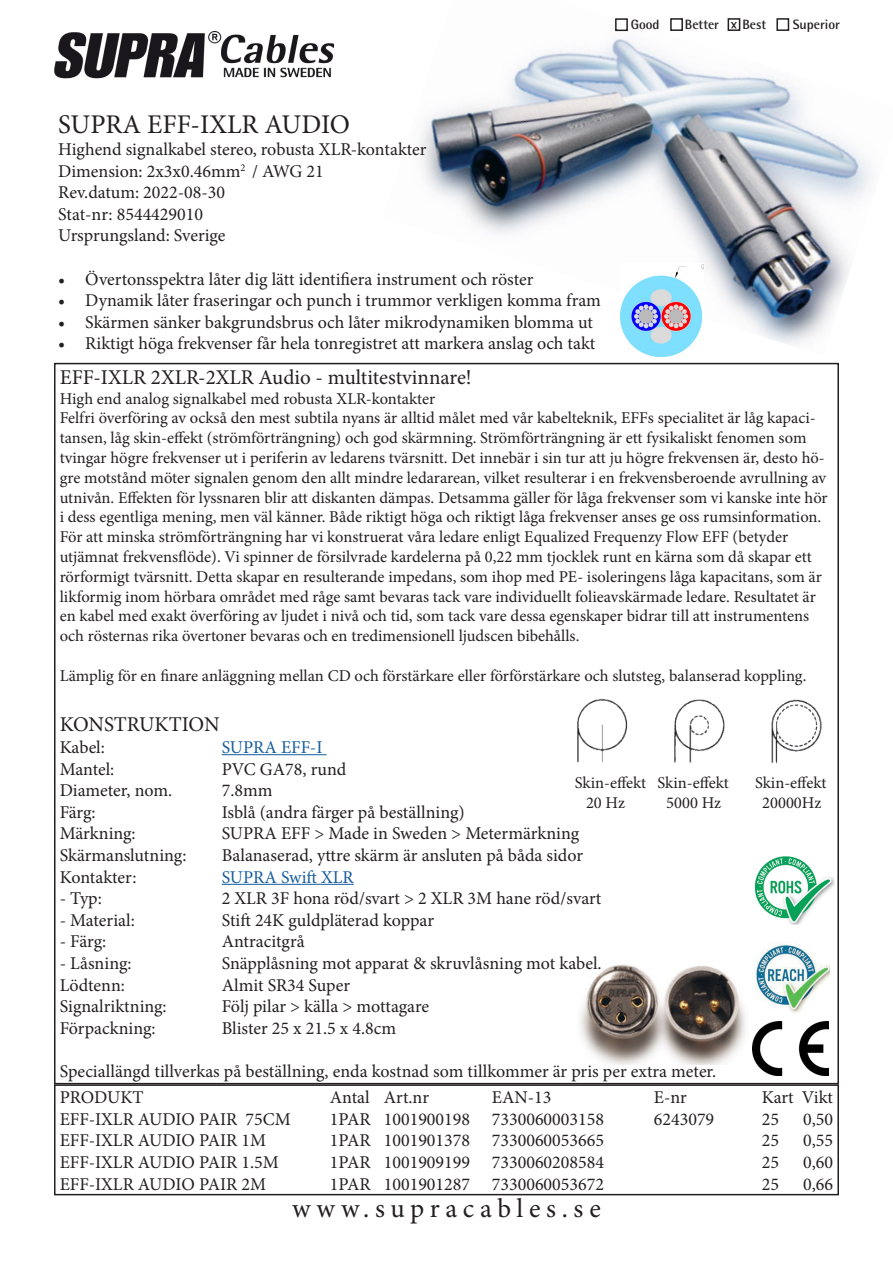
<style>
.page{position:relative;width:893px;height:1263px;background:#fff}
.page>*{position:absolute;margin:0;border:0;box-sizing:border-box;transform-origin:0 0}
.t1{font:27px "Minion Pro";color:#231f20}
.t2{font:27px "Minion Pro";letter-spacing:.21em;color:#231f20}
.t3{font:21px "Minion Pro";color:#231f20}
.t4{font:18px "Minion Pro";color:#231f20}
.t5{font:18px "Minion Pro";color:#175d9e}
.t6{font:16.5px/19.8px "Minion Pro";color:#231f20}
.t7{font:700 13.5px "Rotis Semi Sans Std";color:#231f20}
</style>
<div class="page">
<img style="left:580px;top:964px;width:166px;height:100px">
<img style="left:421px;top:18px;width:450px;height:327px">
<img style="left:54px;top:32px;width:280px;height:47px">
<div style="left:54px;top:1084px;width:785px;height:111px;border:2px solid #231f20"></div>
<img style="left:754px;top:856px;width:81px;height:69px">
<img style="left:754px;top:942px;width:76px;height:71px">
<img style="left:753px;top:1021px;width:75px;height:54px">
<hr style="left:222px;top:754px;width:105px;height:1px;background:#175d9e">
<hr style="left:222px;top:884px;width:132px;height:1px;background:#175d9e">
<img style="left:621px;top:264px;width:83px;height:93px">
<img style="left:577px;top:699px;width:245px;height:65px">
<div style="left:728px;top:18px;width:12px;height:13px;border:2px solid #231f20"></div>
<div style="left:615px;top:18px;width:13px;height:13px;border:2px solid #231f20"></div>
<div style="left:670px;top:18px;width:13px;height:13px;border:2px solid #231f20"></div>
<div style="left:776px;top:18px;width:13px;height:13px;border:2px solid #231f20"></div>
<p class="t7" style="left:631px;top:16px;width:30px">Good</p>
<p class="t7" style="left:685px;top:16px;width:36px">Better</p>
<p class="t7" style="left:742px;top:16px;width:25px">Best</p>
<p class="t7" style="left:793px;top:16px;width:49px">Superior</p>
<p class="t7" style="left:737px;top:34px;width:8px;rotate:-180deg">x</p>
<p class="t1" style="left:58px;top:107px;width:293px">SUPRA EFF-IXLR AUDIO</p>
<p class="t4" style="left:58px;top:137px;width:370px">Highend signalkabel stereo, robusta XLR-kontakter</p>
<p class="t4" style="left:58px;top:159px;width:267px">Dimension: 2x3x0.46mm<sup>2</sup> / AWG 21</p>
<p class="t4" style="left:58px;top:180px;width:169px">Rev.datum: 2022-08-30</p>
<p class="t4" style="left:58px;top:202px;width:146px">Stat-nr: 8544429010</p>
<p class="t4" style="left:58px;top:224px;width:169px">Ursprungsland: Sverige</p>
<p class="t4" style="left:58px;top:267px;width:477px">• Övertonsspektra låter dig lätt identifiera instrument och röster</p>
<p class="t4" style="left:58px;top:288px;width:544px">• Dynamik låter fraseringar och punch i trummor verkligen komma fram</p>
<p class="t4" style="left:58px;top:310px;width:536px">• Skärmen sänker bakgrundsbrus och låter mikrodynamiken blomma ut</p>
<p class="t4" style="left:58px;top:332px;width:539px">• Riktigt höga frekvenser får hela tonregistret att markera anslag och takt</p>
<p class="t3" style="left:60px;top:363px;width:413px">EFF-IXLR 2XLR-2XLR Audio - multitestvinnare!</p>
<p class="t6" style="left:60px;top:389px;width:377px">High end analog signalkabel med robusta XLR-kontakter</p>
<p class="t6" style="left:60px;top:408px;width:769px">Felfri överföring av också den mest subtila nyans är alltid målet med vår kabelteknik, EFFs specialitet är låg kapaci&shy;tansen, låg skin-effekt (strömförträngning) och god skärmning. Strömförträngning är ett fysikaliskt fenomen som tvingar högre frekvenser ut i periferin av ledarens tvärsnitt. Det innebär i sin tur att ju högre frekvensen är, desto hö&shy;gre motstånd möter signalen genom den allt mindre ledararean, vilket resulterar i en frekvensberoende avrullning av utnivån. Effekten för lyssnaren blir att diskanten dämpas. Detsamma gäller för låga frekvenser som vi kanske inte hör i dess egentliga mening, men väl känner. Både riktigt höga och riktigt låga frekvenser anses ge oss rumsinformation.</p>
<p class="t6" style="left:60px;top:527px;width:763px">För att minska strömförträngning har vi konstruerat våra ledare enligt Equalized Frequenzy Flow EFF (betyder utjämnat frekvensflöde). Vi spinner de försilvrade kardelerna på 0,22 mm tjocklek runt en kärna som då skapar ett rörformigt tvärsnitt. Detta skapar en resulterande impedans, som ihop med PE- isoleringens låga kapacitans, som är likformig inom hörbara området med råge samt bevaras tack vare individuellt folieavskärmade ledare. Resultatet är en kabel med exakt överföring av ljudet i nivå och tid, som tack vare dessa egenskaper bidrar till att instrumentens och rösternas rika övertoner bevaras och en tredimensionell ljudscen bibehålls.</p>
<p class="t6" style="left:60px;top:666px;width:748px">Lämplig för en finare anläggning mellan CD och förstärkare eller förförstärkare och slutsteg, balanserad koppling.</p>
<p class="t3" style="left:60px;top:710px;width:161px">KONSTRUKTION</p>
<p class="t4" style="left:60px;top:735px;width:47px">Kabel:</p>
<p class="t5" style="left:222px;top:735px;width:102px">SUPRA EFF-I</p>
<p class="t4" style="left:60px;top:757px;width:56px">Mantel:</p>
<p class="t4" style="left:222px;top:757px;width:126px">PVC GA78, rund</p>
<p class="t4" style="left:60px;top:778px;width:114px">Diameter, nom.</p>
<p class="t4" style="left:222px;top:778px;width:52px">7.8mm</p>
<p class="t4" style="left:60px;top:800px;width:37px">Färg:</p>
<p class="t4" style="left:222px;top:800px;width:244px">Isblå (andra färger på beställning)</p>
<p class="t4" style="left:60px;top:821px;width:77px">Märkning:</p>
<p class="t4" style="left:222px;top:821px;width:359px">SUPRA EFF &gt; Made in Sweden &gt; Metermärkning</p>
<p class="t4" style="left:60px;top:843px;width:128px">Skärmanslutning:</p>
<p class="t4" style="left:222px;top:843px;width:363px">Balanaserad, yttre skärm är ansluten på båda sidor</p>
<p class="t4" style="left:60px;top:865px;width:78px">Kontakter:</p>
<p class="t5" style="left:222px;top:865px;width:133px">SUPRA Swift XLR</p>
<p class="t4" style="left:60px;top:886px;width:44px">- Typ:</p>
<p class="t4" style="left:222px;top:886px;width:381px">2 XLR 3F hona röd/svart &gt; 2 XLR 3M hane röd/svart</p>
<p class="t4" style="left:60px;top:908px;width:77px">- Material:</p>
<p class="t4" style="left:222px;top:908px;width:214px">Stift 24K guldpläterad koppar</p>
<p class="t4" style="left:60px;top:929px;width:48px">- Färg:</p>
<p class="t4" style="left:222px;top:929px;width:84px">Antracitgrå</p>
<p class="t4" style="left:60px;top:951px;width:73px">- Låsning:</p>
<p class="t4" style="left:222px;top:951px;width:381px">Snäpplåsning mot apparat &amp; skruvlåsning mot kabel.</p>
<p class="t4" style="left:60px;top:973px;width:67px">Lödtenn:</p>
<p class="t4" style="left:222px;top:973px;width:130px">Almit SR34 Super</p>
<p class="t4" style="left:60px;top:994px;width:108px">Signalriktning:</p>
<p class="t4" style="left:222px;top:994px;width:209px">Följ pilar &gt; källa &gt; mottagare</p>
<p class="t4" style="left:60px;top:1016px;width:97px">Förpackning:</p>
<p class="t4" style="left:222px;top:1016px;width:176px">Blister 25 x 21.5 x 4.8cm</p>
<p class="t4" style="left:60px;top:1059px;width:658px">Speciallängd tillverkas på beställning, enda kostnad som tillkommer är pris per extra meter.</p>
<p class="t6" style="left:575px;top:773px;width:155px">Skin-effekt Skin-effekt</p>
<p class="t6" style="left:755px;top:773px;width:73px">Skin-effekt</p>
<p class="t6" style="left:586px;top:793px;width:40px">20 Hz</p>
<p class="t6" style="left:666px;top:793px;width:56px">5000 Hz</p>
<p class="t6" style="left:762px;top:793px;width:61px">20000Hz</p>
<p class="t4" style="left:60px;top:1085px;width:85px">PRODUKT</p>
<p class="t4" style="left:330px;top:1085px;width:101px">Antal Art.nr</p>
<p class="t4" style="left:492px;top:1085px;width:61px">EAN-13</p>
<p class="t4" style="left:654px;top:1085px;width:35px">E-nr</p>
<p class="t4" style="left:762px;top:1085px;width:73px">Kart Vikt</p>
<p class="t4" style="left:60px;top:1107px;width:233px">EFF-IXLR AUDIO PAIR 75CM</p>
<p class="t4" style="left:330px;top:1107px;width:276px">1PAR 1001900198 7330060003158</p>
<p class="t4" style="left:654px;top:1107px;width:62px">6243079</p>
<p class="t4" style="left:762px;top:1107px;width:19px">25</p>
<p class="t4" style="left:803px;top:1107px;width:32px">0,50</p>
<p class="t4" style="left:60px;top:1128px;width:208px">EFF-IXLR AUDIO PAIR 1M</p>
<p class="t4" style="left:330px;top:1128px;width:276px">1PAR 1001901378 7330060053665</p>
<p class="t4" style="left:762px;top:1128px;width:19px">25</p>
<p class="t4" style="left:803px;top:1128px;width:32px">0,55</p>
<p class="t4" style="left:60px;top:1150px;width:221px">EFF-IXLR AUDIO PAIR 1.5M</p>
<p class="t4" style="left:330px;top:1150px;width:276px">1PAR 1001909199 7330060208584</p>
<p class="t4" style="left:762px;top:1150px;width:19px">25</p>
<p class="t4" style="left:803px;top:1150px;width:32px">0,60</p>
<p class="t4" style="left:60px;top:1172px;width:208px">EFF-IXLR AUDIO PAIR 2M</p>
<p class="t4" style="left:330px;top:1172px;width:276px">1PAR 1001901287 7330060053672</p>
<p class="t4" style="left:762px;top:1172px;width:19px">25</p>
<p class="t4" style="left:803px;top:1172px;width:32px">0,66</p>
<p class="t2" style="left:292px;top:1190px;width:310px">www.supracables.se</p>
</div>
